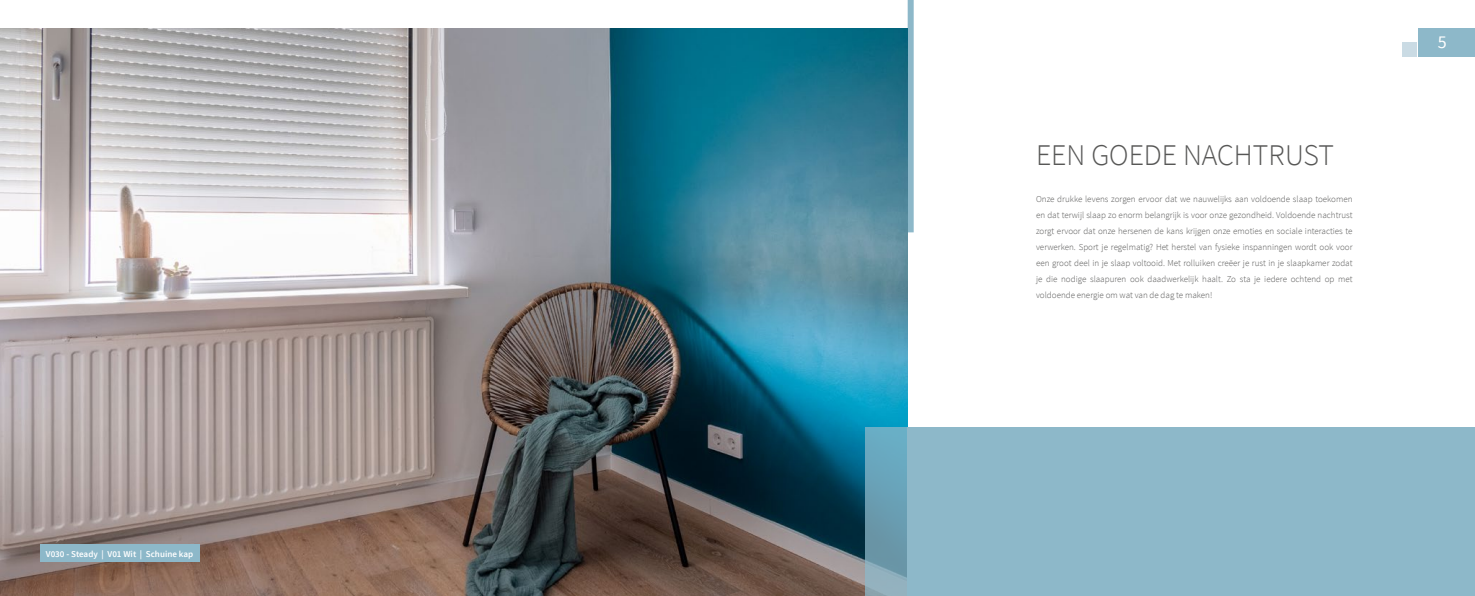
<style>
.page{position:relative;width:1475px;height:596px;background:#fff}
.page>*{position:absolute;margin:0;border:0;box-sizing:border-box;transform-origin:0 0}
.t1{font:300 30px "Source Sans Pro";color:#575756}
.t2{font:18px "Source Sans Pro";color:#fff}
.t3{font:300 9px/16px "Source Sans Pro";color:#575756;text-align:justify}
.t4{font:600 9px "Source Sans Pro";color:#fff}
</style>
<div class="page">
<div style="left:1417px;top:28px;width:57px;height:29px;background:#8db8c9"></div>
<div style="left:1401px;top:43px;width:14px;height:14px;background:#cadbe4"></div>
<div style="left:907px;top:0;width:6px;height:232px;background:#8db8c9"></div>
<img style="left:0;top:28px;width:907px;height:567px">
<div style="left:40px;top:544px;width:159px;height:17px;background:#8db8c9"></div>
<div style="left:907px;top:427px;width:567px;height:168px;background:#8db8c9"></div>
<svg style="left:865px;top:427px;width:42px;height:168px;background:#6fa2b6"></svg>
<p class="t4" style="left:46px;top:547px;width:149px">V030 - Steady | V01 Wit | Schuine kap</p>
<h1 class="t1" style="left:1035px;top:136px;width:299px">EEN GOEDE NACHTRUST</h1>
<p class="t3" style="left:1035px;top:191px;width:318px">Onze drukke levens zorgen ervoor dat we nauwelijks aan voldoende slaap toekomen en dat terwijl slaap zo enorm belangrijk is voor onze gezondheid. Voldoende nachtrust zorgt ervoor dat onze hersenen de kans krijgen onze emoties en sociale interacties te verwerken. Sport je regelmatig? Het herstel van fysieke inspanningen wordt ook voor een groot deel in je slaap voltooid. Met rolluiken creëer je rust in je slaapkamer zodat je die nodige slaapuren ook daadwerkelijk haalt. Zo sta je iedere ochtend op met voldoende energie om wat van de dag te maken!</p>
<h2 class="t2" style="left:1437px;top:31px;width:10px">5</h2>
</div>
